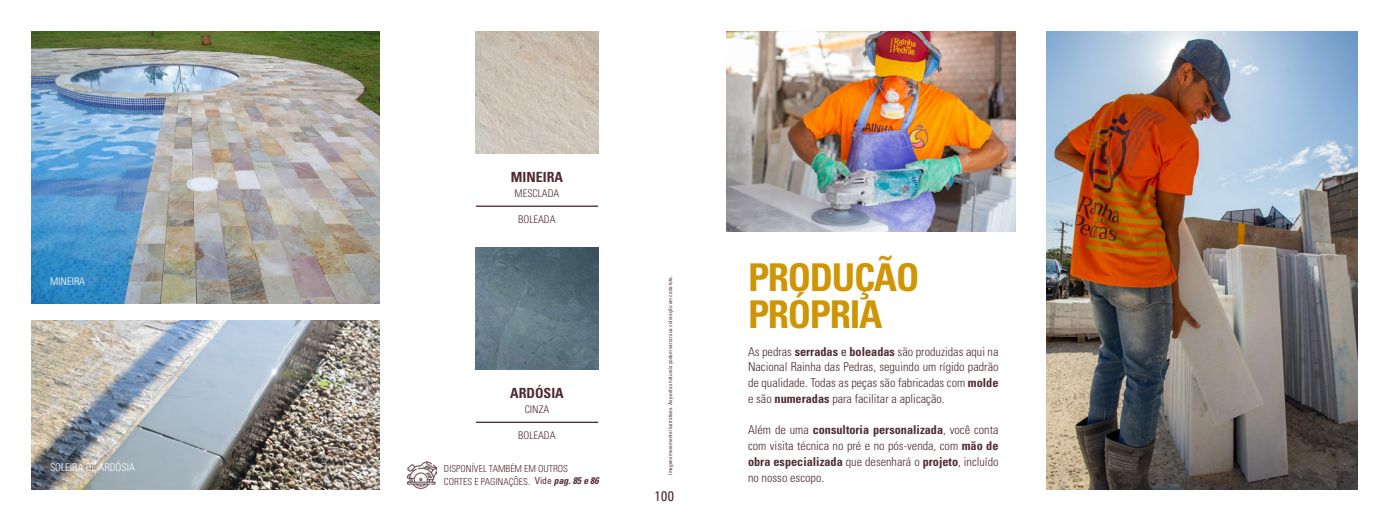
<style>
.page{position:relative;width:1389px;height:521px;background:#fff}
.page>*{position:absolute;margin:0;border:0;box-sizing:border-box;transform-origin:0 0}
.t1{font:700 condensed 38.24px/36.9px "Univers";letter-spacing:-.035em;color:#cf9505}
.t2{font:700 condensed 14px "Univers";color:#502b33}
.t3{font:condensed 14px "Univers";color:#502b33}
.t4{font:300 condensed 12.25px/15.8px "Univers";color:#502b33;text-align:justify}
.t5{font:300 condensed 10.5px "Univers";color:#502b33}
.t6{font:300 condensed 10.5px "Univers";color:#fff}
.t7{font:300 condensed 9.62px/12.2px "Univers";color:#502b33}
.t8{font:condensed 5.25px "Univers";color:#502b33}
.s1{font-weight:400}
.s2{font-weight:700;font-style:italic}
.s3{font-weight:700}
</style>
<div class="page">
<img style="left:32px;top:32px;width:347px;height:272px">
<hr style="left:476px;top:206px;width:122px;height:1px;background:#502b33">
<hr style="left:476px;top:422px;width:122px;height:1px;background:#502b33">
<img style="left:32px;top:320px;width:347px;height:169px">
<img style="left:476px;top:32px;width:122px;height:122px">
<img style="left:476px;top:248px;width:122px;height:122px">
<img style="left:407px;top:461px;width:29px;height:28px">
<img style="left:726px;top:32px;width:289px;height:200px">
<img style="left:1047px;top:32px;width:310px;height:457px">
<p class="t2" style="left:511px;top:168px;width:54px">MINEIRA</p>
<p class="t5" style="left:515px;top:186px;width:46px">MESCLADA</p>
<p class="t6" style="left:50px;top:275px;width:37px">MINEIRA</p>
<p class="t5" style="left:518px;top:212px;width:39px">BOLEADA</p>
<p class="t2" style="left:510px;top:384px;width:55px">ARDÓSIA</p>
<p class="t5" style="left:525px;top:403px;width:26px">CINZA</p>
<p class="t5" style="left:518px;top:429px;width:39px">BOLEADA</p>
<p class="t6" style="left:50px;top:461px;width:86px">SOLEIRA DE ARDÓSIA</p>
<p class="t7" style="left:444px;top:463px;width:156px">DISPONÍVEL TAMBÉM EM OUTROS<br>CORTES E PAGINAÇÕES. <span class="s1">Vide</span> <span class="s2">pag. 85 e 86</span></p>
<p class="t8" style="left:667px;top:475px;width:200px;rotate:-90deg">Imagens meramente ilustrativas. As pedras naturais podem variar sua coloração em cada lote.</p>
<p class="t3" style="left:655px;top:487px;width:21px">100</p>
<h1 class="t1" style="left:748px;top:259px;width:173px">PRODUÇÃO<br>PRÓPRIA</h1>
<p class="t4" style="left:748px;top:343px;width:252px">As pedras <span class="s3">serradas</span> <span class="s1">e</span> <span class="s3">boleadas</span> são produzidas aqui na Nacional Rainha das Pedras, seguindo um rígido padrão de qualidade. Todas as peças são fabricadas com <span class="s3">molde </span>e são <span class="s3">numeradas</span> para facilitar a aplicação.</p>
<p class="t4" style="left:748px;top:422px;width:252px">Além de uma <span class="s3">consultoria personalizada</span>, você conta com visita técnica no pré e no pós-venda, com <span class="s3">mão de obra especializada</span> que desenhará o <span class="s3">projeto</span>, incluído no nosso escopo.</p>
</div>
